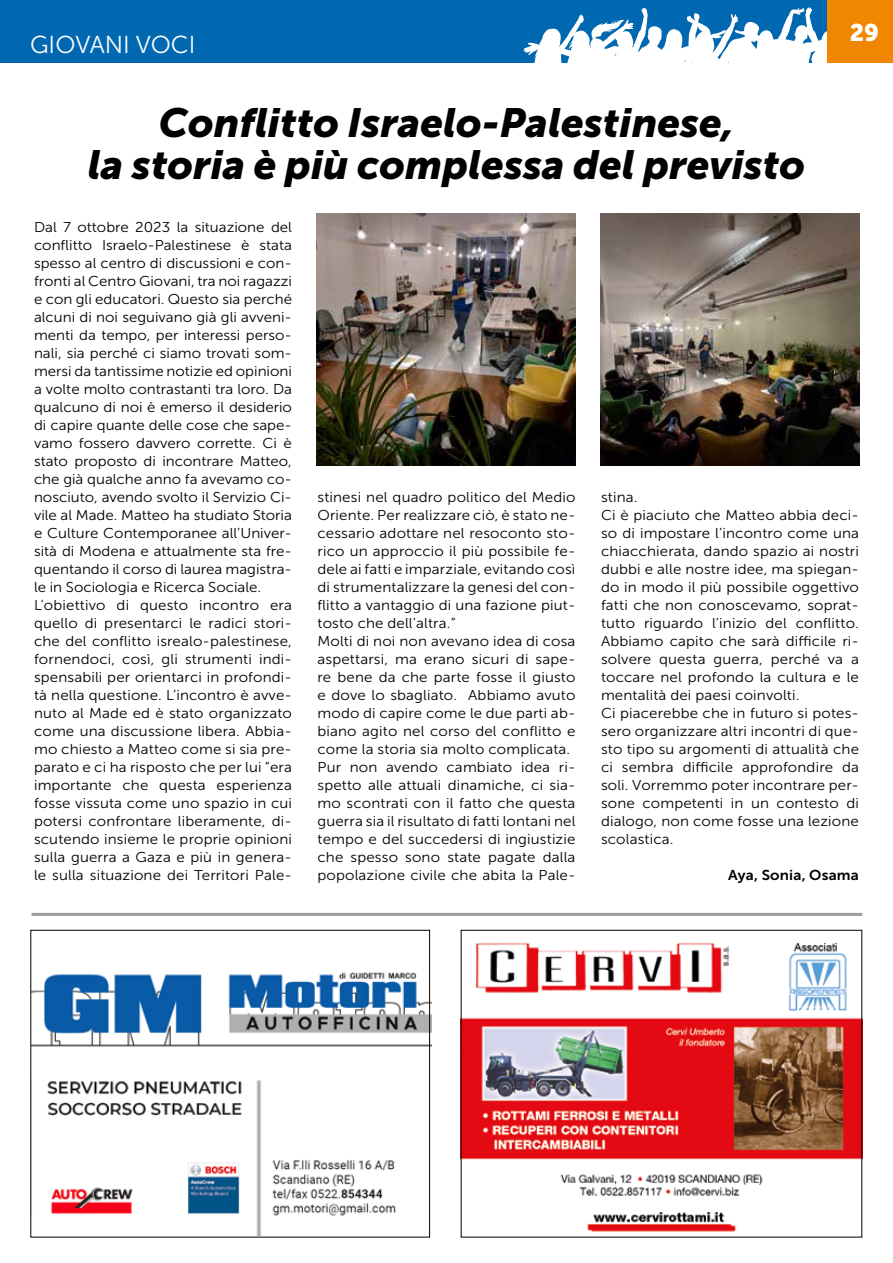
<style>
.page{position:relative;width:893px;height:1263px;background:#fff}
.page>*{position:absolute;margin:0;border:0;box-sizing:border-box;transform-origin:0 0}
.t1{font:italic 40.5px/42px "Museo Sans 900";color:#000;text-align:center}
.t2{font:24.45px "Museo Sans 300";color:#fff}
.t3{font:24px "Museo Sans 900";color:#fff}
.t4{font:14.25px/18px "Museo Sans 300";letter-spacing:.01em;color:#000;scale:1.06 1}
.t5{font:14.25px "Museo Sans 700";letter-spacing:.01em;color:#000;scale:1.06 1}
</style>
<div class="page">
<hr style="left:32px;top:913px;width:830px;height:3px;background:#9d9d9c">
<div style="left:0;top:0;width:893px;height:63px;background:#0067b1"></div>
<svg style="left:523px;top:7px;width:304px;height:56px"></svg>
<div style="left:827px;top:0;width:66px;height:63px;background:#f18700"></div>
<img style="left:316px;top:214px;width:259px;height:252px">
<img style="left:600px;top:214px;width:260px;height:252px">
<img style="left:32px;top:930px;width:399px;height:306px">
<img style="left:461px;top:942px;width:401px;height:296px">
<div style="left:30px;top:930px;width:400px;height:307px;border:1px solid #000"></div>
<h2 class="t2" style="left:30px;top:31px;width:167px">GIOVANI VOCI</h2>
<h3 class="t3" style="left:850px;top:19px;width:31px">29</h3>
<h1 class="t1" style="left:88px;top:101px;width:719px">Conflitto Israelo-Palestinese,<br>la storia è più complessa del previsto</h1>
<p class="t4" style="left:34px;top:218px;width:245px">Dal 7 ottobre 2023 la situazione del conflitto Israelo-Palestinese è stata spesso al centro di discussioni e con&shy;fronti al Centro Giovani, tra noi ragazzi e con gli educatori. Questo sia perché alcuni di noi seguivano già gli avveni&shy;menti da tempo, per interessi perso&shy;nali, sia perché ci siamo trovati som&shy;mersi da tantissime notizie ed opinioni a volte molto contrastanti tra loro. Da qualcuno di noi è emerso il desiderio di capire quante delle cose che sape&shy;vamo fossero davvero corrette. Ci è stato proposto di incontrare Matteo, che già qualche anno fa avevamo co&shy;nosciuto, avendo svolto il Servizio Ci&shy;vile al Made. Matteo ha studiato Storia e Culture Contemporanee all’Univer&shy;sità di Modena e attualmente sta fre&shy;quentando il corso di laurea magistra&shy;le in Sociologia e Ricerca Sociale.<br>L'obiettivo di questo incontro era quello di presentarci le radici stori&shy;che del conflitto isrealo-palestinese, fornendoci, così, gli strumenti indi&shy;spensabili per orientarci in profondi&shy;tà nella questione. L’incontro è avve&shy;nuto al Made ed è stato organizzato come una discussione libera. Abbia&shy;mo chiesto a Matteo come si sia pre&shy;parato e ci ha risposto che per lui “era importante che questa esperienza fosse vissuta come uno spazio in cui potersi confrontare liberamente, di&shy;scutendo insieme le proprie opinioni sulla guerra a Gaza e più in genera&shy;le sulla situazione dei Territori Pale-</p>
<p class="t4" style="left:317px;top:488px;width:245px">stinesi nel quadro politico del Medio Oriente. Per realizzare ciò, è stato ne&shy;cessario adottare nel resoconto sto&shy;rico un approccio il più possibile fe&shy;dele ai fatti e imparziale, evitando così di strumentalizzare la genesi del con&shy;flitto a vantaggio di una fazione piut&shy;tosto che dell’altra.”<br>Molti di noi non avevano idea di cosa aspettarsi, ma erano sicuri di sape&shy;re bene da che parte fosse il giusto e dove lo sbagliato. Abbiamo avuto modo di capire come le due parti ab&shy;biano agito nel corso del conflitto e come la storia sia molto complicata.<br>Pur non avendo cambiato idea ri&shy;spetto alle attuali dinamiche, ci sia&shy;mo scontrati con il fatto che questa guerra sia il risultato di fatti lontani nel tempo e del succedersi di ingiustizie che spesso sono state pagate dalla popolazione civile che abita la Pale-</p>
<p class="t4" style="left:601px;top:488px;width:245px">stina.<br>Ci è piaciuto che Matteo abbia deci&shy;so di impostare l’incontro come una chiacchierata, dando spazio ai nostri dubbi e alle nostre idee, ma spiegan&shy;do in modo il più possibile oggettivo fatti che non conoscevamo, soprat&shy;tutto riguardo l’inizio del conflitto.<br>Abbiamo capito che sarà difficile ri&shy;solvere questa guerra, perché va a toccare nel profondo la cultura e le mentalità dei paesi coinvolti.<br>Ci piacerebbe che in futuro si potes&shy;sero organizzare altri incontri di que&shy;sto tipo su argomenti di attualità che ci sembra difficile approfondire da soli. Vorremmo poter incontrare per&shy;sone competenti in un contesto di dialogo, non come fosse una lezione scolastica.</p>
<p class="t5" style="left:728px;top:867px;width:125px">Aya, Sonia, Osama</p>
</div>
